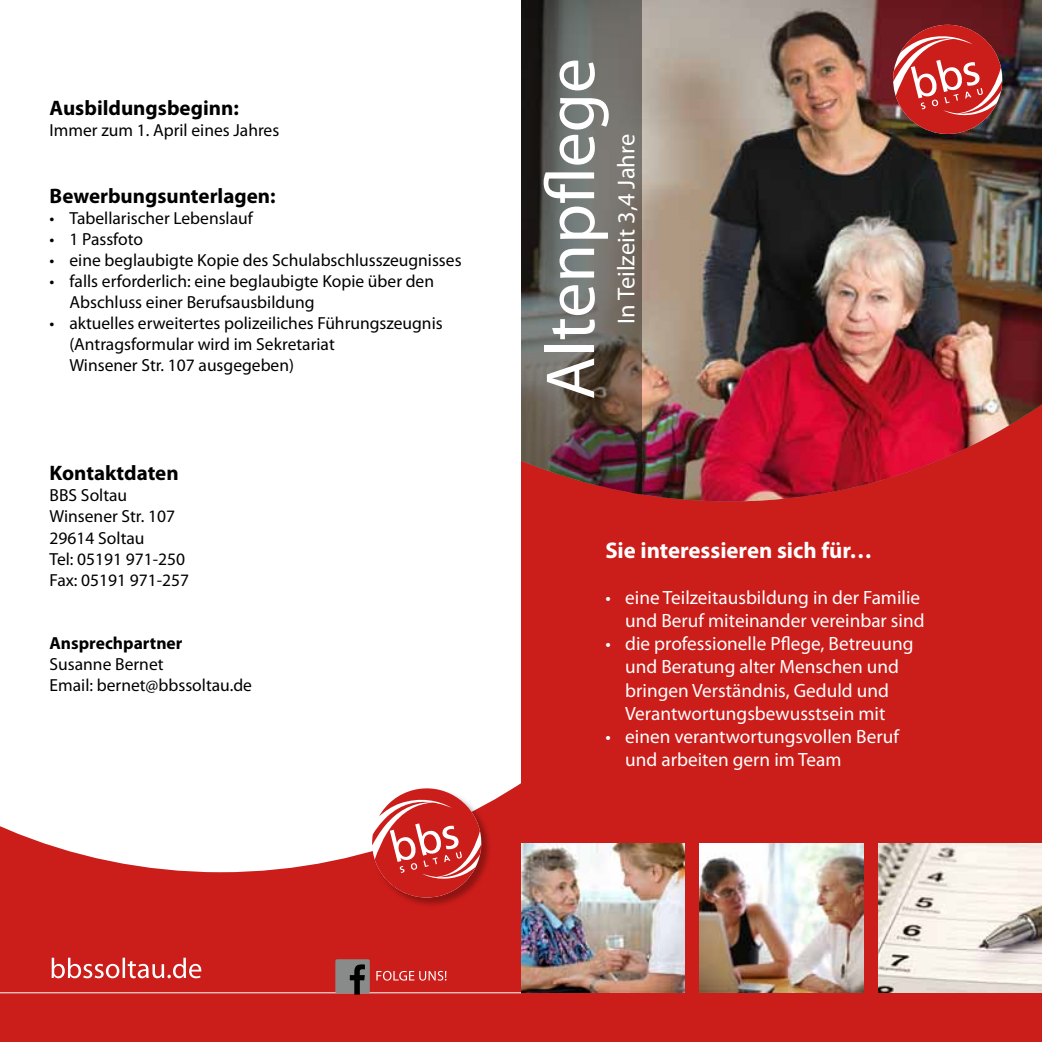
<style>
.page{position:relative;width:1042px;height:1042px;background:#fff}
.page>*{position:absolute;margin:0;border:0;box-sizing:border-box;transform-origin:0 0}
.t1{font:70px "Myriad Pro";color:#fff}
.t2{font:24.5px "Myriad Pro";color:#fff}
.t3{font:700 22.75px "Myriad Pro";color:#fff}
.t4{font:700 21px "Myriad Pro";color:#000}
.t5{font:19.25px/23.1px "Myriad Pro";color:#fff;text-align:right}
.t6{font:17.5px/21px "Myriad Pro";color:#000}
.t7{font:700 17.5px "Myriad Pro";color:#000}
</style>
<div class="page">
<div style="left:521px;top:0;width:521px;height:1042px;background:#cb1d1a"></div>
<div style="left:0;top:737px;width:521px;height:305px;background:#cb1d1a"></div>
<svg style="left:0;top:737px;width:521px;height:135px;background:#f9e5e5"></svg>
<hr style="left:0;top:992px;width:521px;height:1px;background:#fff">
<svg style="left:52px;top:957px;width:149px;height:21px"></svg>
<svg style="left:376px;top:971px;width:70px;height:9px"></svg>
<div style="left:335px;top:959px;width:35px;height:34px;background:#898a8a;border-radius:2px"></div>
<svg style="left:350px;top:964px;width:15px;height:30px"></svg>
<img style="left:641px;top:0;width:401px;height:501px">
<svg style="left:521px;top:0;width:120px;height:495px;background:#645955"></svg>
<img style="left:878px;top:843px;width:164px;height:149px">
<img style="left:699px;top:843px;width:164px;height:149px">
<img style="left:521px;top:843px;width:164px;height:149px">
<svg style="left:893px;top:19px;width:115px;height:120px"></svg>
<div style="left:372px;top:788px;width:119px;height:119px;background:#000;opacity:.3"></div>
<svg style="left:372px;top:783px;width:115px;height:120px"></svg>
<p class="t4" style="left:50px;top:94px;width:191px">Ausbildungsbeginn:</p>
<p class="t6" style="left:50px;top:119px;width:231px">Immer zum 1. April eines Jahres</p>
<p class="t4" style="left:50px;top:182px;width:227px">Bewerbungsunterlagen:</p>
<p class="t6" style="left:50px;top:208px;width:205px">• Tabellarischer Lebenslauf</p>
<p class="t6" style="left:50px;top:229px;width:95px">• 1 Passfoto</p>
<p class="t6" style="left:50px;top:250px;width:413px">• eine beglaubigte Kopie des Schulabschlusszeugnisses</p>
<p class="t6" style="left:69px;top:271px;width:366px;text-indent:-20px">• falls erforderlich: eine beglaubigte Kopie über den<br>Abschluss einer Berufsausbildung</p>
<p class="t6" style="left:69px;top:313px;width:375px;text-indent:-20px">• aktuelles erweitertes polizeiliches Führungszeugnis (Antragsformular wird im Sekretariat<br>Winsener Str. 107 ausgegeben)</p>
<p class="t4" style="left:50px;top:460px;width:131px">Kontaktdaten</p>
<p class="t6" style="left:50px;top:485px;width:141px">BBS Soltau<br>Winsener Str. 107<br>29614 Soltau<br>Tel: 05191 971-250<br>Fax: 05191 971-257</p>
<p class="t7" style="left:50px;top:631px;width:134px">Ansprechpartner</p>
<p class="t6" style="left:50px;top:653px;width:204px">Susanne Bernet<br>Email: bernet@bbssoltau.de</p>
<h1 class="t1" style="left:527px;top:400px;width:343px;rotate:-90deg">Altenpflege</h1>
<h2 class="t2" style="left:611px;top:324px;width:191px;rotate:-90deg">In Teilzeit 3,4 Jahre</h2>
<h3 class="t3" style="left:605px;top:535px;width:268px">Sie interessieren sich für…</h3>
<p class="t5" style="left:605px;top:586px;width:321px">• eine Teilzeitausbildung in der Familie und Beruf miteinander vereinbar sind</p>
<p class="t5" style="left:605px;top:632px;width:310px;text-align:center">• die professionelle Pflege, Betreuung und Beratung alter Menschen und bringen Verständnis, Geduld und Verantwortungsbewusstsein mit</p>
<p class="t5" style="left:625px;top:724px;width:275px;text-align:left;text-indent:-20px">• einen verantwortungsvollen Beruf und arbeiten gern im Team</p>
</div>
